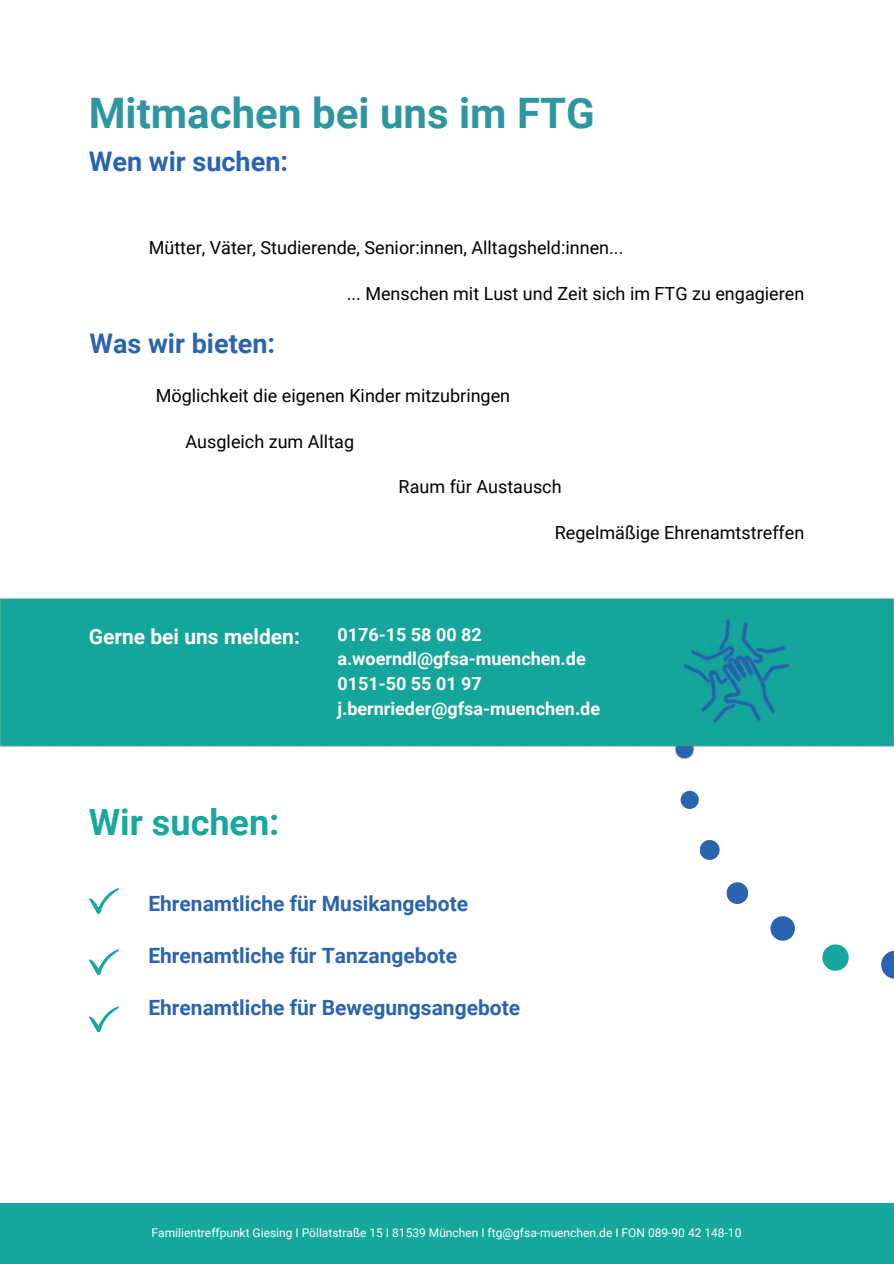
<style>
.page{position:relative;width:894px;height:1264px;background:#fff}
.page>*{position:absolute;margin:0;border:0;box-sizing:border-box;transform-origin:0 0}
.t1{font:700 42px "Roboto";color:#2f96a0}
.t2{font:700 36px "Roboto";color:#16a89d}
.t3{font:700 27px "Roboto";color:#2a63af}
.t4{font:700 21px "Roboto";color:#2a63af}
.t5{font:700 21px "Roboto";color:#fff}
.t6{font:18px "Roboto";color:#000}
.t7{font:700 18px/24.8px "Roboto";color:#fff}
.t8{font:12px "Roboto";color:#fff}
</style>
<div class="page">
<svg style="left:89px;top:888px;width:30px;height:25px"></svg>
<svg style="left:89px;top:949px;width:30px;height:26px"></svg>
<svg style="left:89px;top:1006px;width:30px;height:26px"></svg>
<svg style="left:680px;top:790px;width:18px;height:19px"></svg>
<svg style="left:700px;top:840px;width:19px;height:20px"></svg>
<svg style="left:726px;top:882px;width:22px;height:22px"></svg>
<svg style="left:770px;top:916px;width:24px;height:24px"></svg>
<svg style="left:822px;top:944px;width:26px;height:26px"></svg>
<div style="left:0;top:1203px;width:893px;height:60px;background:#16a89d"></div>
<img style="left:0;top:597px;width:893px;height:162px">
<svg style="left:881px;top:950px;width:12px;height:28px"></svg>
<h1 class="t1" style="left:89px;top:84px;width:507px">Mitmachen bei uns im FTG</h1>
<h3 class="t3" style="left:89px;top:142px;width:201px">Wen wir suchen:</h3>
<p class="t6" style="left:149px;top:235px;width:476px">Mütter, Väter, Studierende, Senior:innen, Alltagsheld:innen...</p>
<p class="t6" style="left:346px;top:281px;width:459px">... Menschen mit Lust und Zeit sich im FTG zu engagieren</p>
<h3 class="t3" style="left:89px;top:325px;width:187px">Was wir bieten:</h3>
<p class="t6" style="left:156px;top:383px;width:356px">Möglichkeit die eigenen Kinder mitzubringen</p>
<p class="t6" style="left:185px;top:428px;width:170px">Ausgleich zum Alltag</p>
<p class="t6" style="left:398px;top:474px;width:164px">Raum für Austausch</p>
<p class="t6" style="left:554px;top:520px;width:251px">Regelmäßige Ehrenamtstreffen</p>
<p class="t5" style="left:89px;top:621px;width:213px">Gerne bei uns melden:</p>
<h2 class="t2" style="left:89px;top:796px;width:192px">Wir suchen:</h2>
<p class="t7" style="left:337px;top:621px;width:264px">0176-15 58 00 82 a.woerndl@gfsa-muenchen.de<br>0151-50 55 01 97 j.bernrieder@gfsa-muenchen.de</p>
<p class="t4" style="left:148px;top:889px;width:321px">Ehrenamtliche für Musikangebote</p>
<p class="t4" style="left:148px;top:940px;width:310px">Ehrenamtliche für Tanzangebote</p>
<p class="t4" style="left:148px;top:992px;width:373px">Ehrenamtliche für Bewegungsangebote</p>
<p class="t8" style="left:152px;top:1223px;width:591px">Familientreffpunkt Giesing I Pöllatstraße 15 I 81539 München I ftg@gfsa-muenchen.de I FON 089-90 42 148-10</p>
</div>
